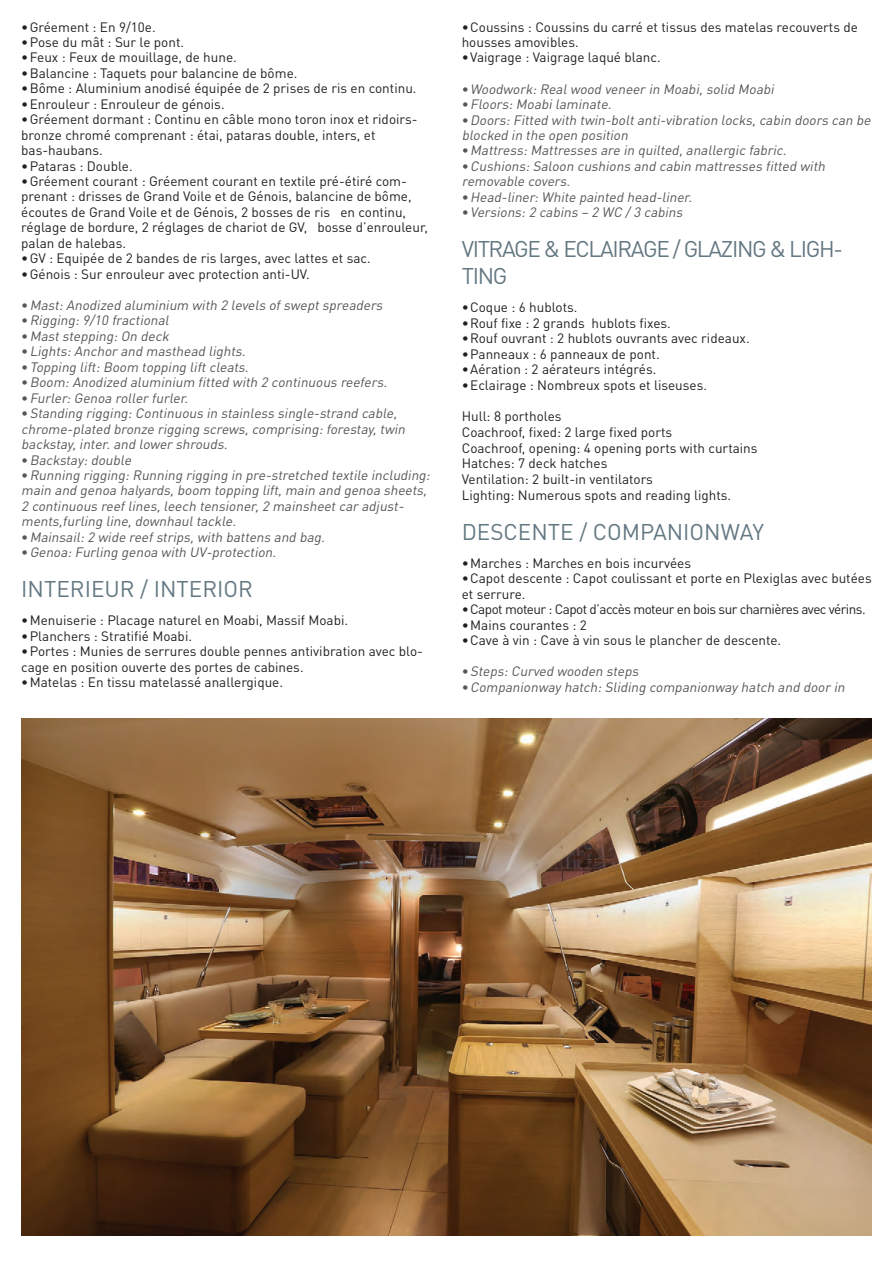
<style>
.page{position:relative;width:893px;height:1263px;background:#fff}
.page>*{position:absolute;margin:0;border:0;box-sizing:border-box;transform-origin:0 0}
.t1{font:22.5px "DINOT";letter-spacing:-.01em;color:#647882}
.t2{font:22.5px/27px "DINOT";letter-spacing:-.06em;color:#647882}
.t3{font:13.5px/15.5px "DINOT";color:#231f20}
.t4{font:italic 13.5px/15.5px "DINOT";color:#55565a}
.t5{font:13.5px "DINOT";letter-spacing:-.04em;color:#231f20}
.s1{font-style:normal}
</style>
<div class="page">
<img style="left:21px;top:719px;width:851px;height:517px">
<p class="t3" style="left:21px;top:19px;width:136px">• Gréement : En 9/10e.</p>
<p class="t3" style="left:21px;top:34px;width:164px">• Pose du mât : Sur le pont.</p>
<p class="t3" style="left:21px;top:50px;width:217px">• Feux : Feux de mouillage, de hune.</p>
<p class="t3" style="left:21px;top:65px;width:278px">• Balancine : Taquets pour balancine de bôme.</p>
<p class="t3" style="left:21px;top:81px;width:397px">• Bôme : Aluminium anodisé équipée de 2 prises de ris en continu.</p>
<p class="t3" style="left:21px;top:96px;width:205px">• Enrouleur : Enrouleur de génois.</p>
<p class="t3" style="left:21px;top:111px;width:398px">• Gréement dormant : Continu en câble mono toron inox et ridoirs&shy;bronze chromé comprenant : étai, pataras double, inters, et bas-haubans.</p>
<p class="t3" style="left:21px;top:158px;width:113px">• Pataras : Double.</p>
<p class="t3" style="left:21px;top:173px;width:408px">• Gréement courant : Gréement courant en textile pré-étiré com&shy;prenant : drisses de Grand Voile et de Génois, balancine de bôme, écoutes de Grand Voile et de Génois, 2 bosses de ris en continu, réglage de bordure, 2 réglages de chariot de GV, bosse d’enrouleur, palan de halebas.</p>
<p class="t3" style="left:21px;top:250px;width:351px">• GV : Equipée de 2 bandes de ris larges, avec lattes et sac.</p>
<p class="t3" style="left:21px;top:266px;width:290px">• Génois : Sur enrouleur avec protection anti-UV.</p>
<p class="t4" style="left:21px;top:297px;width:366px"><span class="s1">•</span> Mast: Anodized aluminium with 2 levels of swept spreaders</p>
<p class="t4" style="left:21px;top:313px;width:152px"><span class="s1">•</span> Rigging: 9/10 fractional</p>
<p class="t4" style="left:21px;top:328px;width:152px"><span class="s1">•</span> Mast stepping: On deck</p>
<p class="t4" style="left:21px;top:343px;width:229px"><span class="s1">•</span> Lights: Anchor and masthead lights.</p>
<p class="t4" style="left:21px;top:359px;width:232px"><span class="s1">•</span> Topping lift: Boom topping lift cleats.</p>
<p class="t4" style="left:21px;top:374px;width:370px"><span class="s1">•</span> Boom: Anodized aluminium fitted with 2 continuous reefers.</p>
<p class="t4" style="left:21px;top:390px;width:171px"><span class="s1">•</span> Furler: Genoa roller furler.</p>
<p class="t4" style="left:21px;top:405px;width:388px"><span class="s1">•</span> Standing rigging: Continuous in stainless single-strand cable, chrome-plated bronze rigging screws, comprising: forestay, twin backstay, inter. and lower shrouds.</p>
<p class="t4" style="left:21px;top:452px;width:114px"><span class="s1">•</span> Backstay: double</p>
<p class="t4" style="left:21px;top:467px;width:413px"><span class="s1">•</span> Running rigging: Running rigging in pre-stretched textile including: main and genoa halyards, boom topping lift, main and genoa sheets, 2 continuous reef lines, leech tensioner, 2 mainsheet car adjust&shy;ments,furling line, downhaul tackle.</p>
<p class="t4" style="left:21px;top:529px;width:308px"><span class="s1">•</span> Mainsail: 2 wide reef strips, with battens and bag.</p>
<p class="t4" style="left:21px;top:544px;width:259px"><span class="s1">•</span> Genoa: Furling genoa with UV-protection.</p>
<h1 class="t1" style="left:21px;top:575px;width:233px">INTERIEUR / INTERIOR</h1>
<p class="t3" style="left:21px;top:612px;width:328px">• Menuiserie : Placage naturel en Moabi, Massif Moabi.</p>
<p class="t3" style="left:21px;top:628px;width:172px">• Planchers : Stratifié Moabi.</p>
<p class="t3" style="left:21px;top:643px;width:403px">• Portes : Munies de serrures double pennes antivibration avec blo&shy;cage en position ouverte des portes de cabines.</p>
<p class="t3" style="left:21px;top:674px;width:263px">• Matelas : En tissu matelassé anallergique.</p>
<p class="t3" style="left:462px;top:19px;width:398px">• Coussins : Coussins du carré et tissus des matelas recouverts de housses amovibles.</p>
<p class="t3" style="left:462px;top:50px;width:201px">• Vaigrage : Vaigrage laqué blanc.</p>
<p class="t4" style="left:462px;top:81px;width:317px"><span class="s1">•</span> Woodwork: Real wood veneer in Moabi, solid Moabi</p>
<p class="t4" style="left:462px;top:96px;width:154px"><span class="s1">•</span> Floors: Moabi laminate.</p>
<p class="t4" style="left:462px;top:112px;width:413px"><span class="s1">•</span> Doors: Fitted with twin-bolt anti-vibration locks, cabin doors can be blocked in the open position</p>
<p class="t4" style="left:462px;top:143px;width:329px"><span class="s1">•</span> Mattress: Mattresses are in quilted, anallergic fabric.</p>
<p class="t4" style="left:462px;top:158px;width:368px"><span class="s1">•</span> Cushions: Saloon cushions and cabin mattresses fitted with removable covers.</p>
<p class="t4" style="left:462px;top:189px;width:235px"><span class="s1">•</span> Head-liner: White painted head-liner.</p>
<p class="t4" style="left:462px;top:204px;width:225px"><span class="s1">•</span> Versions: 2 cabins – 2 WC / 3 cabins</p>
<h1 class="t2" style="left:462px;top:235px;width:383px">VITRAGE &amp; ECLAIRAGE / GLAZING &amp; LIGH-<br>TING</h1>
<p class="t3" style="left:462px;top:299px;width:117px">• Coque : 6 hublots.</p>
<p class="t3" style="left:462px;top:315px;width:211px">• Rouf fixe : 2 grands hublots fixes.</p>
<p class="t3" style="left:462px;top:330px;width:289px">• Rouf ouvrant : 2 hublots ouvrants avec rideaux.</p>
<p class="t3" style="left:462px;top:346px;width:199px">• Panneaux : 6 panneaux de pont.</p>
<p class="t3" style="left:462px;top:361px;width:196px">• Aération : 2 aérateurs intégrés.</p>
<p class="t3" style="left:462px;top:377px;width:247px">• Eclairage : Nombreux spots et liseuses.</p>
<p class="t3" style="left:462px;top:408px;width:297px">Hull: 8 portholes<br>Coachroof, fixed: 2 large fixed ports<br>Coachroof, opening: 4 opening ports with curtains Hatches: 7 deck hatches<br>Ventilation: 2 built-in ventilators<br>Lighting: Numerous spots and reading lights.</p>
<h1 class="t1" style="left:462px;top:517px;width:304px">DESCENTE / COMPANIONWAY</h1>
<p class="t3" style="left:462px;top:555px;width:231px">• Marches : Marches en bois incurvées</p>
<p class="t3" style="left:462px;top:570px;width:411px">• Capot descente : Capot coulissant et porte en Plexiglas avec butées et serrure.</p>
<p class="t5" style="left:462px;top:601px;width:405px">• Capot moteur : Capot d’accès moteur en bois sur charnières avec vérins.</p>
<p class="t3" style="left:462px;top:617px;width:127px">• Mains courantes : 2</p>
<p class="t3" style="left:462px;top:632px;width:321px">• Cave à vin : Cave à vin sous le plancher de descente.</p>
<p class="t4" style="left:462px;top:663px;width:181px"><span class="s1">•</span> Steps: Curved wooden steps</p>
<p class="t4" style="left:462px;top:679px;width:387px"><span class="s1">•</span> Companionway hatch: Sliding companionway hatch and door in</p>
</div>
